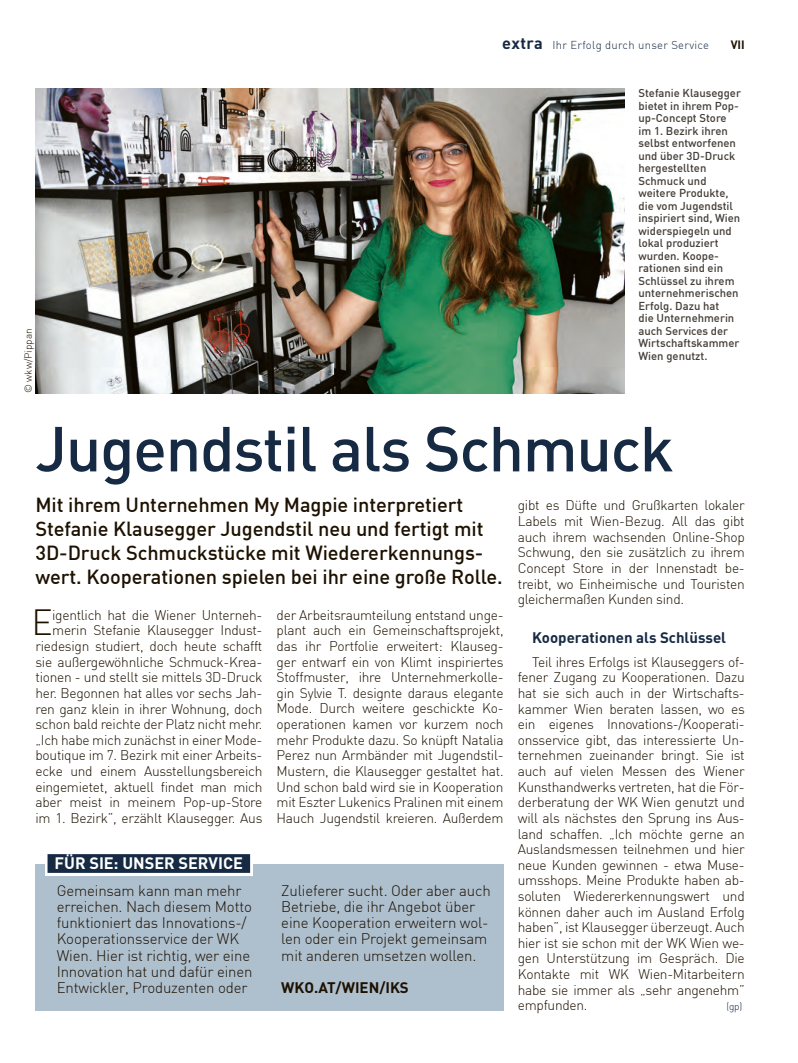
<style>
.page{position:relative;width:798px;height:1063px;background:#fff}
.page>*{position:absolute;margin:0;border:0;box-sizing:border-box;transform-origin:0 0}
.Headline_DIN_groß_Service-blau{font:500 62.5px "DIN";letter-spacing:-.02em;color:#162a43}
.Fließtext_DIN_Initial{font:300 35.75px "DIN";color:#1d1100}
.Vorspann_DIN{font:500 20px/24px "DIN";letter-spacing:-.005em;color:#1d1100}
.Balken_Kategorie_Service-blau{font:700 16.25px "DIN";letter-spacing:-.005em;color:#fff}
.Kasten_Fließtext{font:300 15px/16.2px "DIN";letter-spacing:-.01em;color:#1d1100}
.Zwischentitel_Service-blau{font:700 15px "DIN";color:#162a43}
.Kasten_URL_groß{font:700 15px "DIN";color:#1d1100}
.Fließtext_DIN_Initial-2{font:300 13.75px/15.6px "DIN";letter-spacing:-.02em;color:#1d1100;text-align:justify}
.Fließtext_DIN_eingerückt{font:300 13.75px/15.6px "DIN";letter-spacing:-.02em;color:#1d1100;text-align:justify}
.t1{font:700 11.88px "DIN";color:#1d1100}
.Bildtext_grau{font:500 11.25px/12.5px "DIN";color:#433d37}
.t2{font:300 11.25px "DIN";letter-spacing:.025em;color:#162a43}
.Fotocredit_DIN{font:300 10px "DIN";color:#1d1100}
.Fließtext_DIN_eingerückt-2{font:300 10px "DIN";color:#162a43}
.s1{font-weight:700;font-size:16.25px}
</style>
<div class="page">
<img style="left:35px;top:89px;width:589px;height:304px">
<div style="left:35px;top:864px;width:468px;height:147px;background:#aebfce"></div>
<div style="left:45px;top:851px;width:207px;height:25px;background:#fff"></div>
<div style="left:47px;top:854px;width:203px;height:19px;background:#162a43"></div>
<p class="Fotocredit_DIN" style="left:22px;top:393px;width:66px;rotate:-90deg">© wkw/Pippan</p>
<p class="t2" style="left:502px;top:38px;width:208px"><span class="s1">extra</span> Ihr Erfolg durch unser Service</p>
<p class="t1" style="left:730px;top:37px;width:16px">VII</p>
<p class="Bildtext_grau" style="left:638px;top:86px;width:104px">Stefanie Klausegger bietet in ihrem Pop&shy;up-Concept Store im 1. Bezirk ihren selbst entworfenen und über 3D-Druck hergestellten<br>Schmuck und weitere Produkte, die vom Jugendstil inspiriert sind, Wien widerspiegeln und lokal produziert wurden. Koope&shy;rationen sind ein<br>Schlüssel zu ihrem unternehmerischen<br>Erfolg. Dazu hat<br>die Unternehmerin auch Services der<br>Wirtschaftskammer<br>Wien genutzt.</p>
<p class="Headline_DIN_groß_Service-blau" style="left:35px;top:409px;width:639px">Jugendstil als Schmuck</p>
<p class="Vorspann_DIN" style="left:35px;top:492px;width:468px">Mit ihrem Unternehmen My Magpie interpretiert Stefanie Klausegger Jugendstil neu und fertigt mit 3D-Druck Schmuckstücke mit Wiedererkennungs&shy;wert. Kooperationen spielen bei ihr eine große Rolle.</p>
<p class="Fließtext_DIN_Initial-2" style="left:517px;top:498px;width:228px">gibt es Düfte und Grußkarten lokaler Labels mit Wien-Bezug. All das gibt auch ihrem wachsenden Online-Shop Schwung, den sie zusätzlich zu ihrem Concept Store in der Innenstadt be&shy;treibt, wo Einheimische und Touristen gleichermaßen Kunden sind.</p>
<p class="Zwischentitel_Service-blau" style="left:531px;top:628px;width:195px">Kooperationen als Schlüssel</p>
<p class="Fließtext_DIN_eingerückt" style="left:517px;top:654px;width:228px;text-indent:14px">Teil ihres Erfolgs ist Klauseggers of&shy;fener Zugang zu Kooperationen. Dazu hat sie sich auch in der Wirtschafts&shy;kammer Wien beraten lassen, wo es ein eigenes Innovations-/Kooperati&shy;onsservice gibt, das interessierte Un&shy;ternehmen zueinander bringt. Sie ist auch auf vielen Messen des Wiener Kunsthandwerks vertreten, hat die För&shy;derberatung der WK Wien genutzt und will als nächstes den Sprung ins Aus&shy;land schaffen. „Ich möchte gerne an Auslandsmessen teilnehmen und hier neue Kunden gewinnen - etwa Muse&shy;umsshops. Meine Produkte haben ab&shy;soluten Wiedererkennungswert und können daher auch im Ausland Erfolg haben”, ist Klausegger überzeugt. Auch hier ist sie schon mit der WK Wien we&shy;gen Unterstützung im Gespräch. Die Kontakte mit WK Wien-Mitarbeitern habe sie immer als „sehr angenehm” empfunden.</p>
<p class="Fließtext_DIN_Initial-2" style="left:35px;top:607px;width:228px;text-align:right">igentlich hat die Wiener Unterneh&shy;merin Stefanie Klausegger Indust&shy;riedesign studiert, doch heute schafft sie außergewöhnliche Schmuck-Krea&shy;tionen - und stellt sie mittels 3D-Druck her. Begonnen hat alles vor sechs Jah&shy;ren ganz klein in ihrer Wohnung, doch schon bald reichte der Platz nicht mehr. „Ich habe mich zunächst in einer Mode&shy;boutique im 7. Bezirk mit einer Arbeits&shy;ecke und einem Ausstellungsbereich eingemietet, aktuell findet man mich aber meist in meinem Pop-up-Store im 1. Bezirk”, erzählt Klausegger. Aus</p>
<p class="Fließtext_DIN_Initial-2" style="left:276px;top:607px;width:228px">der Arbeitsraumteilung entstand unge&shy;plant auch ein Gemeinschaftsprojekt, das ihr Portfolie erweitert: Klauseg&shy;ger entwarf ein von Klimt inspiriertes Stoffmuster, ihre Unternehmerkolle&shy;gin Sylvie T. designte daraus elegante Mode. Durch weitere geschickte Ko&shy;operationen kamen vor kurzem noch mehr Produkte dazu. So knüpft Natalia Perez nun Armbänder mit Jugendstil-Mustern, die Klausegger gestaltet hat.<br>Und schon bald wird sie in Kooperation mit Eszter Lukenics Pralinen mit einem Hauch Jugendstil kreieren. Außerdem</p>
<p class="Fließtext_DIN_Initial" style="left:32px;top:601px;width:23px">E</p>
<p class="Balken_Kategorie_Service-blau" style="left:55px;top:853px;width:190px">FÜR SIE: UNSER SERVICE</p>
<p class="Kasten_Fließtext" style="left:57px;top:882px;width:197px">Gemeinsam kann man mehr erreichen. Nach diesem Motto funktioniert das Innovations-/<br>Kooperationsservice der WK<br>Wien. Hier ist richtig, wer eine<br>Innovation hat und dafür einen<br>Entwickler, Produzenten oder</p>
<p class="Kasten_Fließtext" style="left:281px;top:882px;width:211px">Zulieferer sucht. Oder aber auch<br>Betriebe, die ihr Angebot über eine Kooperation erweitern wol&shy;len oder ein Projekt gemeinsam mit anderen umsetzen wollen.</p>
<p class="Kasten_URL_groß" style="left:281px;top:977px;width:129px">WKO.AT/WIEN/IKS</p>
<p class="Fließtext_DIN_eingerückt-2" style="left:726px;top:1001px;width:17px">(gp)</p>
</div>
